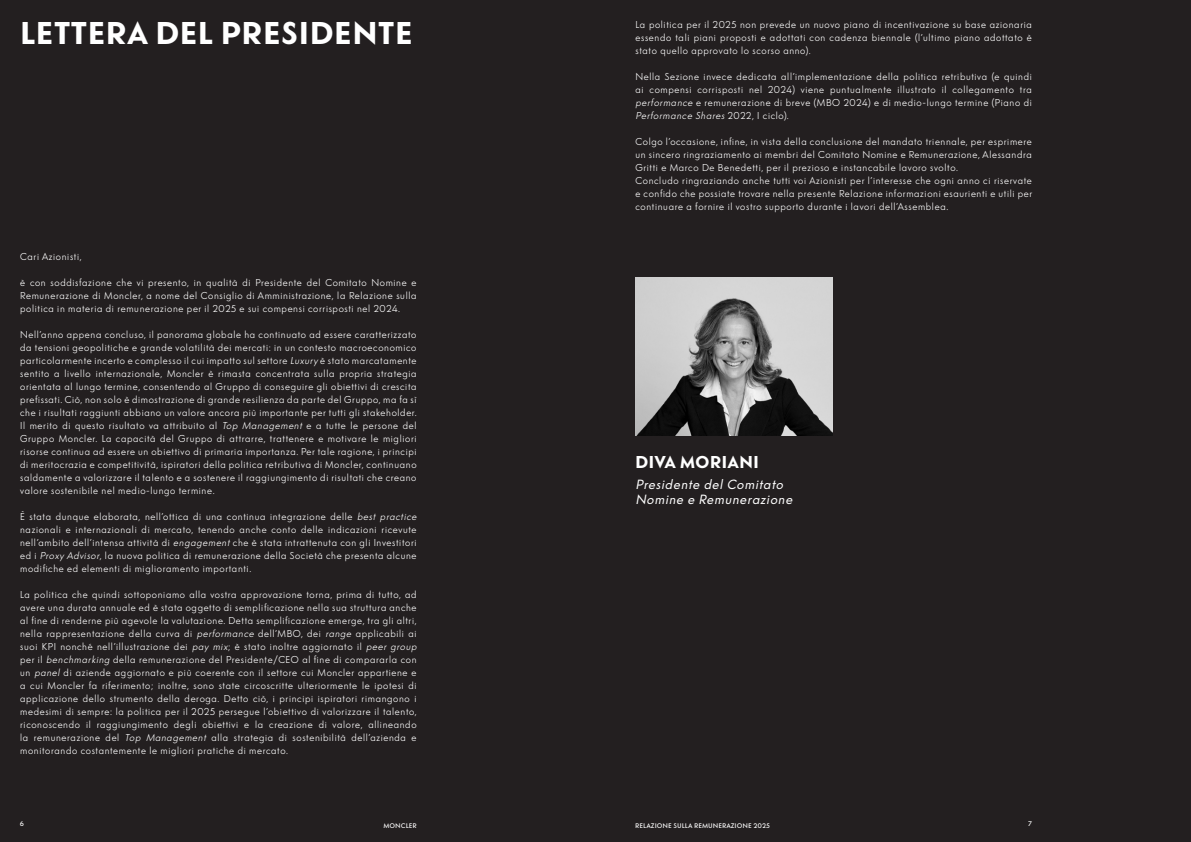
<style>
.page{position:relative;width:1191px;height:842px;background:#fff}
.page>*{position:absolute;margin:0;border:0;box-sizing:border-box;transform-origin:0 0}
.t1{font:700 33px "Moncler Gothic";color:#fff}
.t2{font:700 18px "Moncler Gothic";color:#fff}
.t3{font:italic 14px "Moncler Gothic";color:#fff}
.t4{font:300 10.5px/13px "Moncler Gothic";color:#fff;text-align:justify}
.t5{font:500 7px "Moncler Gothic";color:#fff}
.s1{font-style:italic}
</style>
<div class="page">
<div style="left:0;top:0;width:595px;height:842px;background:#231f20"></div>
<div style="left:595px;top:0;width:596px;height:842px;background:#231f20"></div>
<img style="left:635px;top:278px;width:198px;height:157px">
<p class="t1" style="left:20px;top:14px;width:394px">LETTERA DEL PRESIDENTE</p>
<p class="t4" style="left:20px;top:250px;width:64px">Cari Azionisti,</p>
<p class="t4" style="left:20px;top:276px;width:398px">è con soddisfazione che vi presento, in qualità di Presidente del Comitato Nomine e Remunerazione di Moncler, a nome del Consiglio di Amministrazione, la Relazione sulla politica in materia di remunerazione per il 2025 e sui compensi corrisposti nel 2024.</p>
<p class="t4" style="left:20px;top:328px;width:399px">Nell’anno appena concluso, il panorama globale ha continuato ad essere caratterizzato da tensioni geopolitiche e grande volatilità dei mercati: in un contesto macroeconomico particolarmente incerto e complesso il cui impatto sul settore <span class="s1">Luxury</span> è stato marcatamente sentito a livello internazionale, Moncler è rimasta concentrata sulla propria strategia orientata al lungo termine, consentendo al Gruppo di conseguire gli obiettivi di crescita prefissati. Ciò, non solo è dimostrazione di grande resilienza da parte del Gruppo, ma fa sì che i risultati raggiunti abbiano un valore ancora più importante per tutti gli stakeholder.</p>
<p class="t4" style="left:20px;top:419px;width:398px">Il merito di questo risultato va attribuito al <span class="s1">Top Management</span> e a tutte le persone del Gruppo Moncler. La capacità del Gruppo di attrarre, trattenere e motivare le migliori risorse continua ad essere un obiettivo di primaria importanza. Per tale ragione, i principi di meritocrazia e competitività, ispiratori della politica retributiva di Moncler, continuano saldamente a valorizzare il talento e a sostenere il raggiungimento di risultati che creano valore sostenibile nel medio-lungo termine.</p>
<p class="t4" style="left:20px;top:510px;width:400px;text-align:left">È stata dunque elaborata, nell’ottica di una continua integrazione delle <span class="s1">best practice </span>nazionali e internazionali di mercato, tenendo anche conto delle indicazioni ricevute nell’ambito dell’intensa attività di <span class="s1">engagement</span> che è stata intrattenuta con gli Investitori ed i <span class="s1">Proxy Advisor</span>, la nuova politica di remunerazione della Società che presenta alcune modifiche ed elementi di miglioramento importanti.</p>
<p class="t4" style="left:20px;top:588px;width:400px;text-align:left">La politica che quindi sottoponiamo alla vostra approvazione torna, prima di tutto, ad avere una durata annuale ed è stata oggetto di semplificazione nella sua struttura anche al fine di renderne più agevole la valutazione. Detta semplificazione emerge, tra gli altri, nella rappresentazione della curva di <span class="s1">performance</span> dell’MBO, dei <span class="s1">range</span> applicabili ai suoi KPI nonché nell’illustrazione dei <span class="s1">pay mix</span>; è stato inoltre aggiornato il <span class="s1">peer group </span>per il <span class="s1">benchmarking</span> della remunerazione del Presidente/CEO al fine di compararla con un <span class="s1">panel</span> di aziende aggiornato e più coerente con il settore cui Moncler appartiene e a cui Moncler fa riferimento; inoltre, sono state circoscritte ulteriormente le ipotesi di applicazione dello strumento della deroga. Detto ciò, i principi ispiratori rimangono i medesimi di sempre: la politica per il 2025 persegue l’obiettivo di valorizzare il talento, riconoscendo il raggiungimento degli obiettivi e la creazione di valore, allineando la remunerazione del <span class="s1">Top Management</span> alla strategia di sostenibilità dell’azienda e monitorando costantemente le migliori pratiche di mercato.</p>
<p class="t4" style="left:635px;top:18px;width:398px">La politica per il 2025 non prevede un nuovo piano di incentivazione su base azionaria essendo tali piani proposti e adottati con cadenza biennale (l’ultimo piano adottato è stato quello approvato lo scorso anno).</p>
<p class="t4" style="left:635px;top:70px;width:398px">Nella Sezione invece dedicata all’implementazione della politica retributiva (e quindi ai compensi corrisposti nel 2024) viene puntualmente illustrato il collegamento tra <span class="s1">performance</span> e remunerazione di breve (MBO 2024) e di medio-lungo termine (Piano di <span class="s1">Performance Shares</span> 2 0 2 2, I c i c l o) .</p>
<p class="t4" style="left:635px;top:135px;width:398px">Colgo l’occasione, infine, in vista della conclusione del mandato triennale, per esprimere un sincero ringraziamento ai membri del Comitato Nomine e Remunerazione, Alessandra Gritti e Marco De Benedetti, per il prezioso e instancabile lavoro svolto.</p>
<p class="t4" style="left:635px;top:174px;width:399px">Concludo ringraziando anche tutti voi Azionisti per l’interesse che ogni anno ci riservate e confido che possiate trovare nella presente Relazione informazioni esaurienti e utili per continuare a fornire il vostro supporto durante i lavori dell’Assemblea.</p>
<p class="t2" style="left:635px;top:451px;width:125px">DIVA MORIANI</p>
<p class="t3" style="left:635px;top:476px;width:152px">Presidente delComitato</p>
<p class="t3" style="left:635px;top:491px;width:162px">Nomine e Remunerazione</p>
<p class="t5" style="left:20px;top:819px;width:6px">6</p>
<p class="t5" style="left:383px;top:822px;width:35px">MONCLER</p>
<p class="t5" style="left:1028px;top:819px;width:5px">7</p>
<p class="t5" style="left:635px;top:822px;width:136px">RELAZIONE SULLA REMUNERAZIONE 2025</p>
</div>
